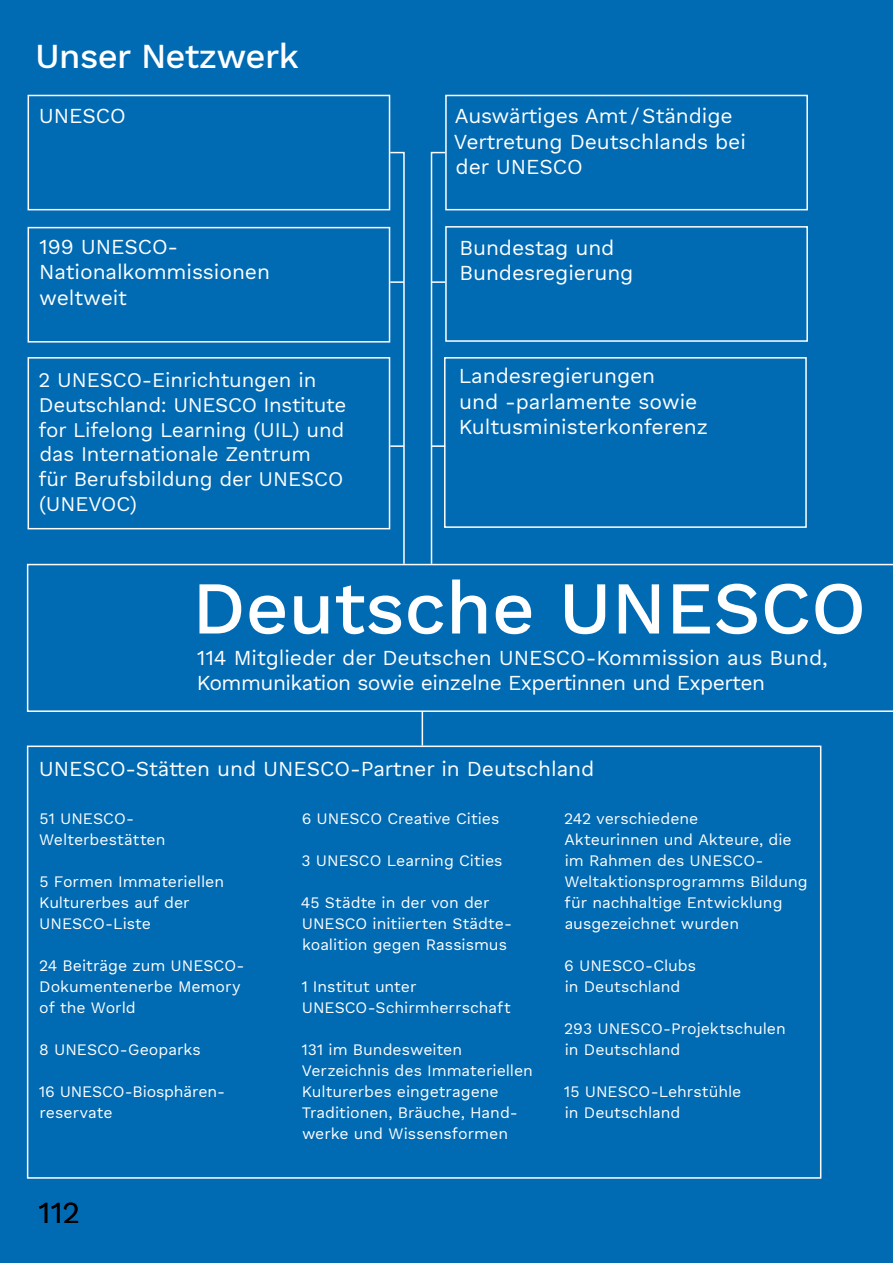
<style>
.page{position:relative;width:893px;height:1263px;background:#006ab3}
.page>*{position:absolute;margin:0;border:0;box-sizing:border-box;transform-origin:0 0}
.t1{font:500 74.4px "Work Sans DUK";letter-spacing:-.005em;color:#fff}
.t2{font:500 34.5px "Work Sans DUK";letter-spacing:-.015em;color:#fff}
.t3{font:30px "Work Sans DUK";color:#000}
.t4{font:21px/25.5px "Work Sans DUK";letter-spacing:-.005em;color:#fff}
.t5{font:21px/25.5px "Work Sans DUK";letter-spacing:-.025em;color:#fff}
.t6{font:20.4px/24.9px "Work Sans DUK";letter-spacing:-.005em;color:#fff}
.t7{font:15.75px/21px "Work Sans DUK";color:#fff}
</style>
<div class="page">
<div style="left:27px;top:745px;width:794px;height:434px;border:2px solid #fff"></div>
<div style="left:28px;top:95px;width:362px;height:115px;border:2px solid #fff"></div>
<div style="left:445px;top:95px;width:363px;height:115px;border:2px solid #fff"></div>
<div style="left:445px;top:226px;width:363px;height:116px;border:2px solid #fff"></div>
<div style="left:28px;top:227px;width:362px;height:116px;border:2px solid #fff"></div>
<div style="left:28px;top:357px;width:362px;height:172px;border:2px solid #fff"></div>
<div style="left:444px;top:357px;width:363px;height:171px;border:2px solid #fff"></div>
<svg style="left:27px;top:564px;width:866px;height:148px"></svg>
<hr style="left:422px;top:712px;width:1px;height:33px;background:#fff">
<svg style="left:389px;top:151px;width:16px;height:414px"></svg>
<svg style="left:430px;top:151px;width:17px;height:414px"></svg>
<h2 class="t2" style="left:35px;top:36px;width:265px">Unser Netzwerk</h2>
<h3 class="t4" style="left:39px;top:104px;width:88px">UNESCO</h3>
<h3 class="t4" style="left:39px;top:235px;width:232px">199 UNESCO-<br>Nationalkommissionen weltweit</h3>
<h3 class="t4" style="left:454px;top:104px;width:293px">Auswärtiges Amt /Ständige<br>Vertretung Deutschlands bei der UNESCO</h3>
<h3 class="t4" style="left:459px;top:236px;width:175px">Bundestag und<br>Bundesregierung</h3>
<p class="t6" style="left:38px;top:368px;width:309px">2 UNESCO-Einrichtungen in<br>Deutschland: UNESCO Institute-- for Lifelong Learning (UIL) und das Internationale Zentrum<br>für Berufsbildung der UNESCO (UNEVOC)</p>
<h3 class="t4" style="left:459px;top:364px;width:251px">Landesregierungen<br>und -parlamente sowie<br>Kultusministerkonferenz</h3>
<h1 class="t1" style="left:192px;top:564px;width:676px">Deutsche UNESCO</h1>
<h3 class="t5" style="left:197px;top:646px;width:632px">114 Mitglieder der Deutschen UNESCO-Kommission aus Bund,<br>Kommunikation sowie einzelne Expertinnen und Experten</h3>
<h3 class="t4" style="left:39px;top:757px;width:557px">UNESCO-Stätten und UNESCO-Partner in Deutschland</h3>
<p class="t7" style="left:39px;top:809px;width:128px">51 UNESCO-<br>Welterbestätten</p>
<p class="t7" style="left:39px;top:872px;width:186px">5 Formen Immateriellen<br>Kulturerbes auf der<br>UNESCO-Liste</p>
<p class="t7" style="left:39px;top:956px;width:207px">24 Beiträge zum UNESCO-<br>Dokumentenerbe Memory of the World</p>
<p class="t7" style="left:39px;top:1040px;width:163px">8 UNESCO-Geoparks</p>
<p class="t7" style="left:39px;top:1082px;width:185px">16 UNESCO-Biosphären&shy;reservate</p>
<h3 class="t3" style="left:38px;top:1195px;width:43px">112</h3>
<p class="t7" style="left:302px;top:809px;width:199px">6 UNESCO Creative Cities</p>
<p class="t7" style="left:302px;top:851px;width:202px">3 UNESCO Learning Cities</p>
<p class="t7" style="left:301px;top:893px;width:210px">45 Städte in der von der<br>UNESCO initiierten Städte&shy;koalition gegen Rassismus</p>
<p class="t7" style="left:301px;top:977px;width:211px">1 Institut unter<br>UNESCO-Schirmherrschaft</p>
<p class="t7" style="left:301px;top:1040px;width:233px">131 im Bundesweiten<br>Verzeichnis des Immateriellen<br>Kulturerbes eingetragene<br>Traditionen, Bräuche, Hand&shy;werke und Wissensformen</p>
<p class="t7" style="left:564px;top:809px;width:245px">242 verschiedene<br>Akteurinnen und Akteure, die im Rahmen des UNESCO-<br>Weltaktionsprogramms Bildung für nachhaltige Entwicklung ausgezeichnet wurden</p>
<p class="t7" style="left:564px;top:956px;width:133px">6 UNESCO-Clubs in Deutschland</p>
<p class="t7" style="left:564px;top:1019px;width:223px">293 UNESCO-Projektschulen in Deutschland</p>
<p class="t7" style="left:564px;top:1082px;width:179px">15 UNESCO-Lehrstühle in Deutschland</p>
</div>
